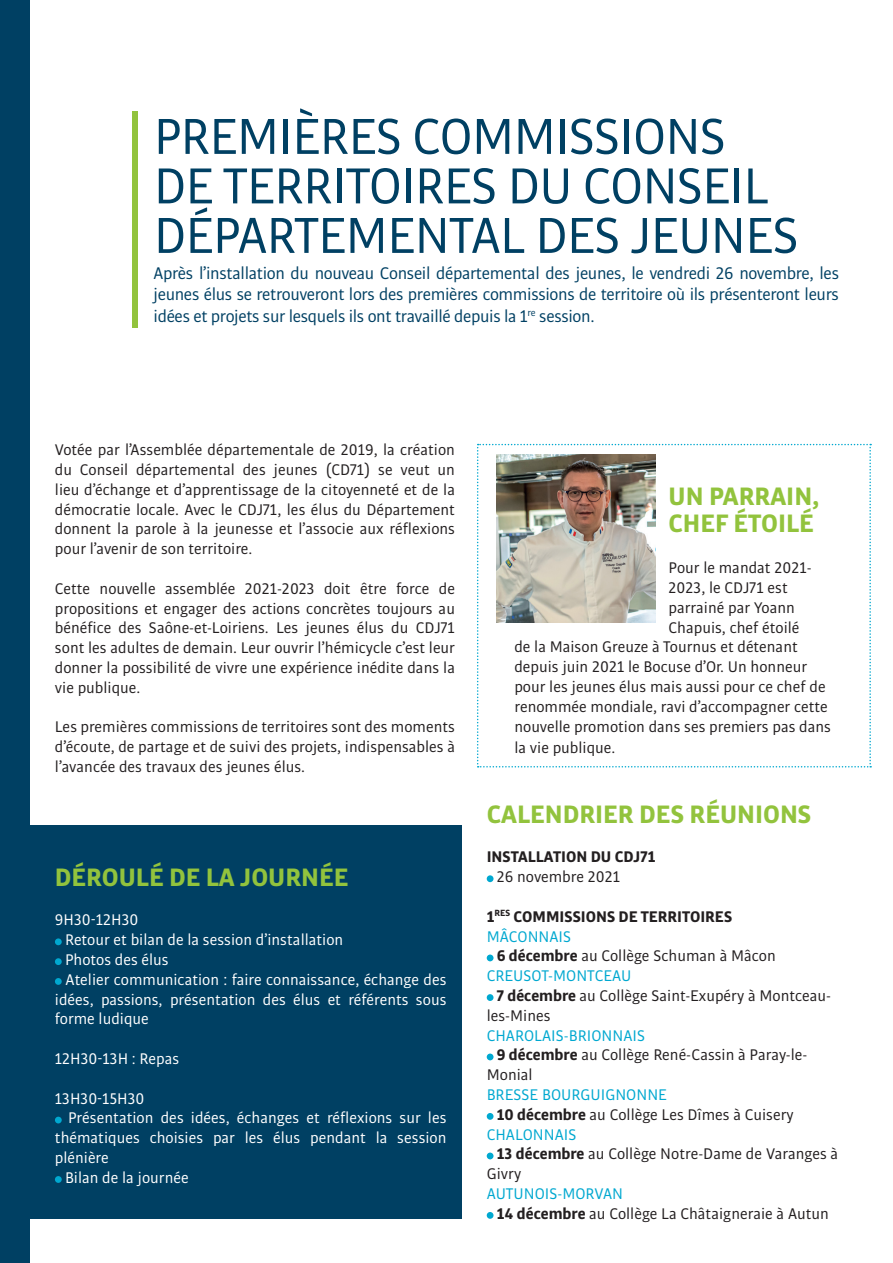
<style>
.page{position:relative;width:893px;height:1263px;background:#fff}
.page>*{position:absolute;margin:0;border:0;box-sizing:border-box;transform-origin:0 0}
.t1{font:54px "Bulo";letter-spacing:-.02em;color:#004063}
.t2{font:700 27px/27px "Bulo";color:#92c33d}
.t3{font:18px/21.6px "Bulo";letter-spacing:-.02em;color:#004063;text-align:justify}
.t4{font:16.5px/19.8px "Bulo";color:#231f20}
.t5{font:16.5px/19.8px "Bulo";color:#fff;text-align:justify}
.t6{font:16.5px "Bulo";color:#00a8d0}
.t7{font:700 16.5px "Bulo";color:#231f20}
.s1{font-weight:700}
</style>
<div class="page">
<svg style="left:477px;top:444px;width:394px;height:323px"></svg>
<div style="left:487px;top:875px;width:6px;height:7px;background:#00a8d0;border-radius:50%"></div>
<div style="left:487px;top:954px;width:6px;height:7px;background:#00a8d0;border-radius:50%"></div>
<div style="left:487px;top:994px;width:6px;height:7px;background:#00a8d0;border-radius:50%"></div>
<div style="left:487px;top:1053px;width:6px;height:7px;background:#00a8d0;border-radius:50%"></div>
<div style="left:487px;top:1113px;width:6px;height:7px;background:#00a8d0;border-radius:50%"></div>
<div style="left:487px;top:1152px;width:6px;height:7px;background:#00a8d0;border-radius:50%"></div>
<div style="left:487px;top:1212px;width:6px;height:7px;background:#00a8d0;border-radius:50%"></div>
<div style="left:30px;top:825px;width:431px;height:394px;background:#004063"></div>
<div style="left:0;top:0;width:30px;height:1263px;background:#004063"></div>
<div style="left:132px;top:111px;width:5px;height:217px;background:#92c33d"></div>
<div style="left:55px;top:938px;width:7px;height:7px;background:#00a8d0;border-radius:50%"></div>
<div style="left:55px;top:958px;width:7px;height:7px;background:#00a8d0;border-radius:50%"></div>
<div style="left:55px;top:978px;width:7px;height:7px;background:#00a8d0;border-radius:50%"></div>
<div style="left:55px;top:1117px;width:7px;height:6px;background:#00a8d0;border-radius:50%"></div>
<div style="left:55px;top:1176px;width:7px;height:7px;background:#00a8d0;border-radius:50%"></div>
<img style="left:496px;top:454px;width:160px;height:168px">
<p class="t1" style="left:154px;top:103px;width:574px">PREMIÈRES COMMISSIONS</p>
<p class="t1" style="left:154px;top:152px;width:616px">DE TERRITOIRES DU CONSEIL</p>
<p class="t1" style="left:154px;top:202px;width:647px">DÉPARTEMENTAL DES JEUNES</p>
<p class="t3" style="left:154px;top:262px;width:687px">Après l’installation du nouveau Conseil départemental des jeunes, le vendredi 26 novembre, les jeunes élus se retrouveront lors des premières commissions de territoire où ils présenteront leurs idées et projets sur lesquels ils ont travaillé depuis la 1<sup>re</sup> session.</p>
<p class="t4" style="left:55px;top:440px;width:402px;text-align:justify">Votée par l’Assemblée départementale de 2019, la création du Conseil départemental des jeunes (CD71) se veut un lieu d’échange et d’apprentissage de la citoyenneté et de la démocratie locale. Avec le CDJ71, les élus du Département donnent la parole à la jeunesse et l’associe aux réflexions pour l’avenir de son territoire.</p>
<p class="t4" style="left:55px;top:578px;width:402px;text-align:justify">Cette nouvelle assemblée 2021-2023 doit être force de propositions et engager des actions concrètes toujours au bénéfice des Saône-et-Loiriens. Les jeunes élus du CDJ71 sont les adultes de demain. Leur ouvrir l’hémicycle c’est leur donner la possibilité de vivre une expérience inédite dans la vie publique.</p>
<p class="t4" style="left:55px;top:717px;width:402px;text-align:justify">Les premières commissions de territoires sont des moments d’écoute, de partage et de suivi des projets, indispensables à l’avancée des travaux des jeunes élus.</p>
<p class="t2" style="left:55px;top:863px;width:295px">DÉROULÉ DE LA JOURNÉE</p>
<p class="t5" style="left:55px;top:910px;width:85px">9H30-12H30</p>
<p class="t5" style="left:65px;top:930px;width:280px">Retour et bilan de la session d’installation</p>
<p class="t5" style="left:65px;top:949px;width:105px">Photos des élus</p>
<p class="t5" style="left:55px;top:969px;width:393px;text-indent:11px">Atelier communication : faire connaissance, échange des idées, passions, présentation des élus et référents sous forme ludique</p>
<p class="t5" style="left:55px;top:1048px;width:126px">12H30-13H : Repas</p>
<p class="t5" style="left:55px;top:1088px;width:91px">13H30-15H30</p>
<p class="t5" style="left:55px;top:1108px;width:393px;text-indent:13px">Présentation des idées, échanges et réflexions sur les thématiques choisies par les élus pendant la session plénière</p>
<p class="t5" style="left:65px;top:1167px;width:125px">Bilan de la journée</p>
<p class="t2" style="left:669px;top:482px;width:152px">UN PARRAIN,<br>CHEF ÉTOILÉ</p>
<p class="t4" style="left:669px;top:558px;width:145px">Pour le mandat 2021-</p>
<p class="t4" style="left:669px;top:577px;width:121px">2023, le CDJ71 est</p>
<p class="t4" style="left:669px;top:597px;width:128px">parrainé par Yoann</p>
<p class="t4" style="left:669px;top:617px;width:132px">Chapuis, chef étoilé</p>
<p class="t4" style="left:514px;top:637px;width:285px">de la Maison Greuze à Tournus et détenant</p>
<p class="t4" style="left:514px;top:657px;width:294px">depuis juin 2021 le Bocuse d’Or. Un honneur</p>
<p class="t4" style="left:514px;top:676px;width:313px">pour les jeunes élus mais aussi pour ce chef de</p>
<p class="t4" style="left:514px;top:696px;width:315px">renommée mondiale, ravi d’accompagner cette</p>
<p class="t4" style="left:514px;top:716px;width:318px">nouvelle promotion dans ses premiers pas dans</p>
<p class="t4" style="left:514px;top:738px;width:102px">la vie publique.</p>
<p class="t2" style="left:487px;top:800px;width:326px">CALENDRIER DES RÉUNIONS</p>
<p class="t7" style="left:487px;top:846px;width:170px">INSTALLATION DU CDJ71</p>
<p class="t4" style="left:497px;top:866px;width:125px">26 novembre 2021</p>
<p class="t7" style="left:487px;top:906px;width:247px">1<sup>RES</sup> COMMISSIONS DE TERRITOIRES</p>
<p class="t6" style="left:487px;top:926px;width:86px">MÂCONNAIS</p>
<p class="t4" style="left:497px;top:946px;width:281px"><span class="s1">6 décembre</span> au Collège Schuman à Mâcon</p>
<p class="t6" style="left:487px;top:965px;width:146px">CREUSOT-MONTCEAU</p>
<p class="t4" style="left:487px;top:985px;width:346px;text-indent:10px"><span class="s1">7 décembre</span> au Collège Saint-Exupéry à Montceau&shy;les-Mines</p>
<p class="t6" style="left:487px;top:1025px;width:160px">CHAROLAIS-BRIONNAIS</p>
<p class="t4" style="left:487px;top:1045px;width:322px;text-indent:10px"><span class="s1">9 décembre</span> au Collège René-Cassin à Paray-le-<br>Monial</p>
<p class="t6" style="left:487px;top:1084px;width:182px">BRESSE BOURGUIGNONNE</p>
<p class="t4" style="left:497px;top:1104px;width:298px"><span class="s1">10 décembre</span> au Collège Les Dîmes à Cuisery</p>
<p class="t6" style="left:487px;top:1124px;width:91px">CHALONNAIS</p>
<p class="t4" style="left:487px;top:1144px;width:353px;text-indent:10px"><span class="s1">13 décembre</span> au Collège Notre-Dame de Varanges à<br>Givry</p>
<p class="t6" style="left:487px;top:1183px;width:138px">AUTUNOIS-MORVAN</p>
<p class="t4" style="left:497px;top:1203px;width:334px"><span class="s1">14 décembre</span> au Collège La Châtaigneraie à Autun</p>
</div>
